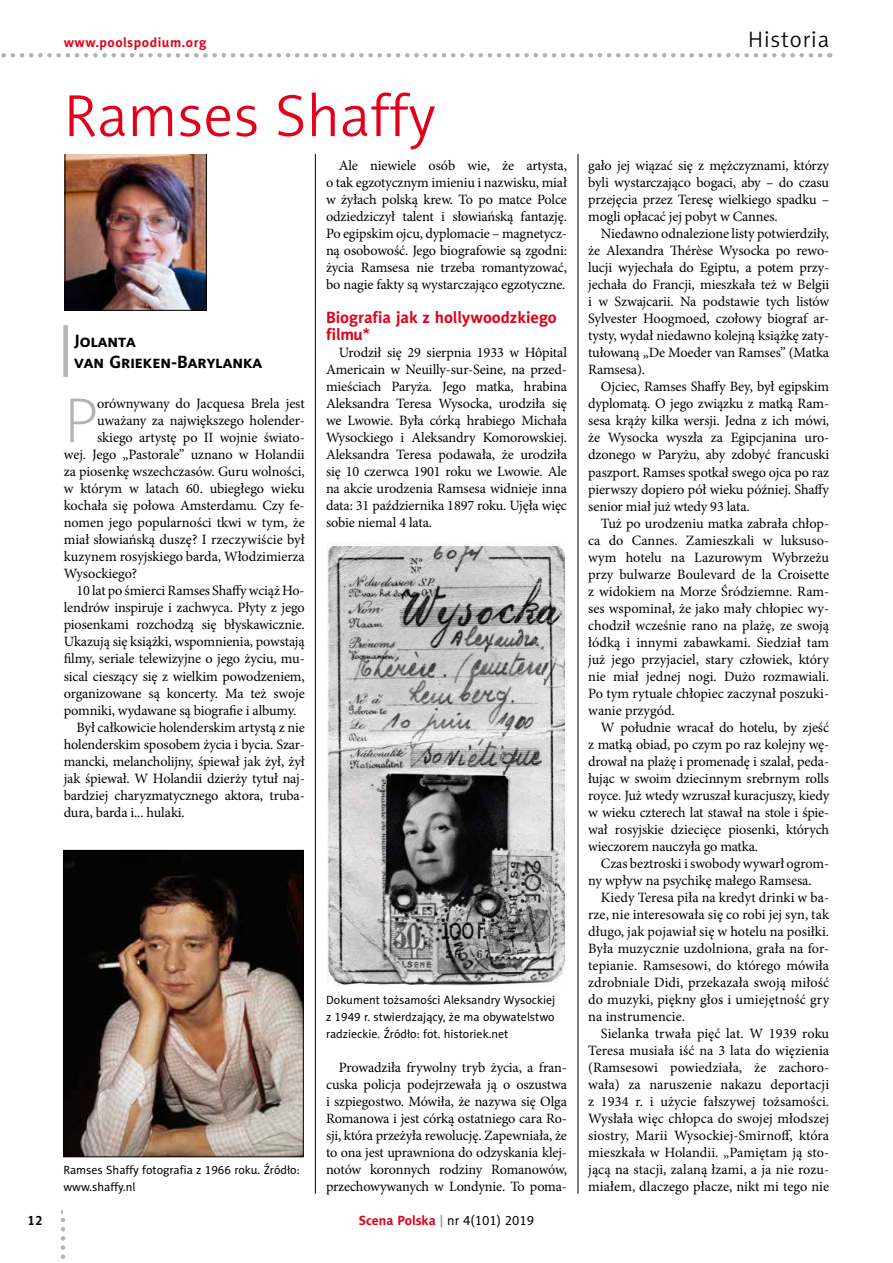
<style>
.page{position:relative;width:893px;height:1263px;background:#fff}
.page>*{position:absolute;margin:0;border:0;box-sizing:border-box;transform-origin:0 0}
.t1{font:64.5px "Naomi Sans EFN Thin";color:#b1b3b4}
.t2{font:60px "Naomi Sans EFN Light";color:#e2001a}
.t3{font:22.5px "Naomi Sans EFN Light";letter-spacing:.04em;color:#000}
.t4{font:700 18px/21.6px "Naomi Sans EFN";color:#000}
.t5{font:700 16.5px/17px "Naomi Sans EFN";color:#e2001a}
.t6{font:14.25px/17px "Minion Pro";letter-spacing:-.01em;color:#000;text-align:justify}
.t7{font:13.5px "Naomi Sans EFN";color:#000}
.t8{font:700 13.5px "Naomi Sans EFN";letter-spacing:.04em;color:#e2001a}
.t9{font:700 13.5px "Naomi Sans EFN";color:#000}
.t10{font:12px/17px "Naomi Sans EFN";color:#000}
.s1{font-weight:700;color:#e2001a}
.s2{font-weight:700;color:#9c9e9f}
</style>
<div class="page">
<svg style="left:61px;top:1210px;width:4px;height:49px"></svg>
<hr style="left:315px;top:85px;width:1px;height:1109px;background:#000">
<hr style="left:578px;top:85px;width:1px;height:1109px;background:#000">
<svg style="left:1px;top:53px;width:819px;height:5px"></svg>
<div style="left:63px;top:833px;width:241px;height:382px;background:#fff"></div>
<img style="left:65px;top:852px;width:237px;height:303px">
<div style="left:63px;top:850px;width:241px;height:307px;border:1px solid #000"></div>
<img style="left:327px;top:544px;width:240px;height:442px">
<div style="left:63px;top:325px;width:5px;height:52px;background:#b1b3b4"></div>
<img style="left:67px;top:155px;width:138px;height:154px">
<div style="left:65px;top:153px;width:142px;height:158px;border:1px solid #000"></div>
<p class="t8" style="left:64px;top:34px;width:144px">www.poolspodium.org</p>
<h2 class="t2" style="left:64px;top:81px;width:374px">Ramses Shaffy</h2>
<p class="t4" style="left:74px;top:330px;width:190px">Jolanta<br>van Grieken‑Barylanka</p>
<h1 class="t1" style="left:64px;top:385px;width:35px">P</h1>
<p class="t6" style="left:97px;top:395px;width:209px">orównywany do Jacquesa Brela jest</p>
<p class="t6" style="left:97px;top:412px;width:209px">uważany za największego holender-</p>
<p class="t6" style="left:97px;top:429px;width:209px">skiego artystę po II wojnie świato-</p>
<p class="t6" style="left:64px;top:446px;width:242px">wej. Jego „Pastorale” uznano w Holandii</p>
<p class="t6" style="left:64px;top:463px;width:242px">za piosenkę wszechczasów. Guru wolności,</p>
<p class="t6" style="left:64px;top:480px;width:242px">w którym w latach 60. ubiegłego wieku</p>
<p class="t6" style="left:64px;top:497px;width:242px">kochała się połowa Amsterdamu. Czy fe-</p>
<p class="t6" style="left:64px;top:514px;width:242px">nomen jego popularności tkwi w tym, że</p>
<p class="t6" style="left:64px;top:531px;width:242px">miał słowiańską duszę? I rzeczywiście był</p>
<p class="t6" style="left:64px;top:548px;width:242px">kuzynem rosyjskiego barda, Włodzimierza</p>
<p class="t6" style="left:64px;top:565px;width:75px">Wysockiego?</p>
<p class="t6" style="left:77px;top:582px;width:230px">10 lat po śmierci Ramses Shaffy wciąż Ho-</p>
<p class="t6" style="left:64px;top:599px;width:242px">lendrów inspiruje i zachwyca. Płyty z jego</p>
<p class="t6" style="left:64px;top:616px;width:242px">piosenkami rozchodzą się błyskawicznie.</p>
<p class="t6" style="left:64px;top:633px;width:242px">Ukazują się książki, wspomnienia, powstają</p>
<p class="t6" style="left:64px;top:650px;width:242px">filmy, seriale telewizyjne o jego życiu, mu-</p>
<p class="t6" style="left:64px;top:667px;width:242px">sical cieszący się z wielkim powodzeniem,</p>
<p class="t6" style="left:64px;top:684px;width:242px">organizowane są koncerty. Ma też swoje</p>
<p class="t6" style="left:64px;top:701px;width:234px">pomniki, wydawane są biografie i albumy.</p>
<p class="t6" style="left:77px;top:719px;width:230px">Był całkowicie holenderskim artystą z nie</p>
<p class="t6" style="left:64px;top:736px;width:242px">holenderskim sposobem życia i bycia. Szar-</p>
<p class="t6" style="left:64px;top:753px;width:242px">mancki, melancholijny, śpiewał jak żył, żył</p>
<p class="t6" style="left:64px;top:770px;width:242px">jak śpiewał. W Holandii dzierży tytuł naj-</p>
<p class="t6" style="left:64px;top:787px;width:242px">bardziej charyzmatycznego aktora, truba-</p>
<p class="t6" style="left:64px;top:804px;width:123px">dura, barda i... hulaki.</p>
<p class="t6" style="left:326px;top:157px;width:242px;text-indent:13px">Ale niewiele osób wie, że artysta, o tak egzotycznym imieniu i nazwisku, miał w żyłach polską krew. To po matce Polce odziedziczył talent i słowiańską fantazję.<br>Po egipskim ojcu, dyplomacie – magnetycz&shy;ną osobowość. Jego biografowie są zgodni: życia Ramsesa nie trzeba romantyzować, bo nagie fakty są wystarczająco egzotyczne.</p>
<p class="t5" style="left:326px;top:309px;width:232px">Biografia jak z hollywoodzkiego filmu*</p>
<p class="t6" style="left:326px;top:344px;width:242px;text-indent:13px">Urodził się 29 sierpnia 1933 w Hôpital Americain w Neuilly-sur-Seine, na przed&shy;mieściach Paryża. Jego matka, hrabina Aleksandra Teresa Wysocka, urodziła się we Lwowie. Była córką hrabiego Michała Wysockiego i Aleksandry Komorowskiej.<br>Aleksandra Teresa podawała, że urodziła się 10 czerwca 1901 roku we Lwowie. Ale na akcie urodzenia Ramsesa widnieje inna data: 31 października 1897 roku. Ujęła więc sobie niemal 4 lata.</p>
<p class="t10" style="left:63px;top:1161px;width:238px">Ramses Shaffy fotografia z 1966 roku. Źródło: www.shaffy.nl</p>
<p class="t10" style="left:326px;top:991px;width:231px;text-align:justify">Dokument tożsamości Aleksandry Wysockiej z 1949 r. stwierdzający, że ma obywatelstwo radzieckie. Źródło: fot. historiek.net</p>
<p class="t6" style="left:326px;top:1059px;width:242px;text-indent:13px">Prowadziła frywolny tryb życia, a fran&shy;cuska policja podejrzewała ją o oszustwa i szpiegostwo. Mówiła, że nazywa się Olga Romanowa i jest córką ostatniego cara Ro&shy;sji, która przeżyła rewolucję. Zapewniała, że to ona jest uprawniona do odzyskania klej&shy;notów koronnych rodziny Romanowów, przechowywanych w Londynie. To poma-</p>
<p class="t9" style="left:28px;top:1212px;width:16px">12</p>
<p class="t7" style="left:359px;top:1212px;width:177px"><span class="s1">Scena Polska</span> <span class="s2">|</span> nr 4(101) 2019</p>
<h3 class="t3" style="left:748px;top:26px;width:82px">Historia</h3>
<p class="t6" style="left:588px;top:157px;width:242px">gało jej wiązać się z mężczyznami, którzy byli wystarczająco bogaci, aby – do czasu przejęcia przez Teresę wielkiego spadku – mogli opłacać jej pobyt w Cannes.</p>
<p class="t6" style="left:588px;top:225px;width:242px;text-indent:13px">Niedawno odnalezione listy potwierdziły, że Alexandra Thérèse Wysocka po rewo&shy;lucji wyjechała do Egiptu, a potem przy&shy;jechała do Francji, mieszkała też w Belgii i w Szwajcarii. Na podstawie tych listów Sylvester Hoogmoed, czołowy biograf ar&shy;tysty, wydał niedawno kolejną książkę zaty&shy;tułowaną „De Moeder van Ramses” (Matka Ramsesa).</p>
<p class="t6" style="left:588px;top:378px;width:242px;text-indent:13px">Ojciec, Ramses Shaffy Bey, był egipskim dyplomatą. O jego związku z matką Ram&shy;sesa krąży kilka wersji. Jedna z ich mówi, że Wysocka wyszła za Egipcjanina uro&shy;dzonego w Paryżu, aby zdobyć francuski paszport. Ramses spotkał swego ojca po raz pierwszy dopiero pół wieku później. Shaffy senior miał już wtedy 93 lata.</p>
<p class="t6" style="left:588px;top:515px;width:242px;text-indent:13px">Tuż po urodzeniu matka zabrała chłop&shy;ca do Cannes. Zamieszkali w luksuso&shy;wym hotelu na Lazurowym Wybrzeżu przy bulwarze Boulevard de la Croisette z widokiem na Morze Śródziemne. Ram&shy;ses wspominał, że jako mały chłopiec wy&shy;chodził wcześnie rano na plażę, ze swoją łódką i innymi zabawkami. Siedział tam już jego przyjaciel, stary człowiek, który nie miał jednej nogi. Dużo rozmawiali.<br>Po tym rytuale chłopiec zaczynał poszuki&shy;wanie przygód.</p>
<p class="t6" style="left:588px;top:719px;width:242px;text-indent:13px">W południe wracał do hotelu, by zjeść z matką obiad, po czym po raz kolejny wę&shy;drował na plażę i promenadę i szalał, peda&shy;łując w swoim dziecinnym srebrnym rolls royce. Już wtedy wzruszał kuracjuszy, kiedy w wieku czterech lat stawał na stole i śpie&shy;wał rosyjskie dziecięce piosenki, których wieczorem nauczyła go matka.</p>
<p class="t6" style="left:588px;top:855px;width:242px;text-indent:13px">Czas beztroski i swobody wywarł ogrom&shy;ny wpływ na psychikę małego Ramsesa.</p>
<p class="t6" style="left:588px;top:889px;width:242px;text-indent:13px">Kiedy Teresa piła na kredyt drinki w ba&shy;rze, nie interesowała się co robi jej syn, tak długo, jak pojawiał się w hotelu na posiłki.<br>Była muzycznie uzdolniona, grała na for&shy;tepianie. Ramsesowi, do którego mówiła zdrobniale Didi, przekazała swoją miłość do muzyki, piękny głos i umiejętność gry na instrumencie.</p>
<p class="t6" style="left:588px;top:1025px;width:242px;text-indent:13px">Sielanka trwała pięć lat. W 1939 roku Teresa musiała iść na 3 lata do więzienia (Ramsesowi powiedziała, że zachoro&shy;wała) za naruszenie nakazu deportacji z 1934 r. i użycie fałszywej tożsamości.<br>Wysłała więc chłopca do swojej młodszej siostry, Marii Wysockiej-Smirnoff, która mieszkała w Holandii. „Pamiętam ją sto&shy;jącą na stacji, zalaną łzami, a ja nie rozu&shy;miałem, dlaczego płacze, nikt mi tego nie</p>
</div>
